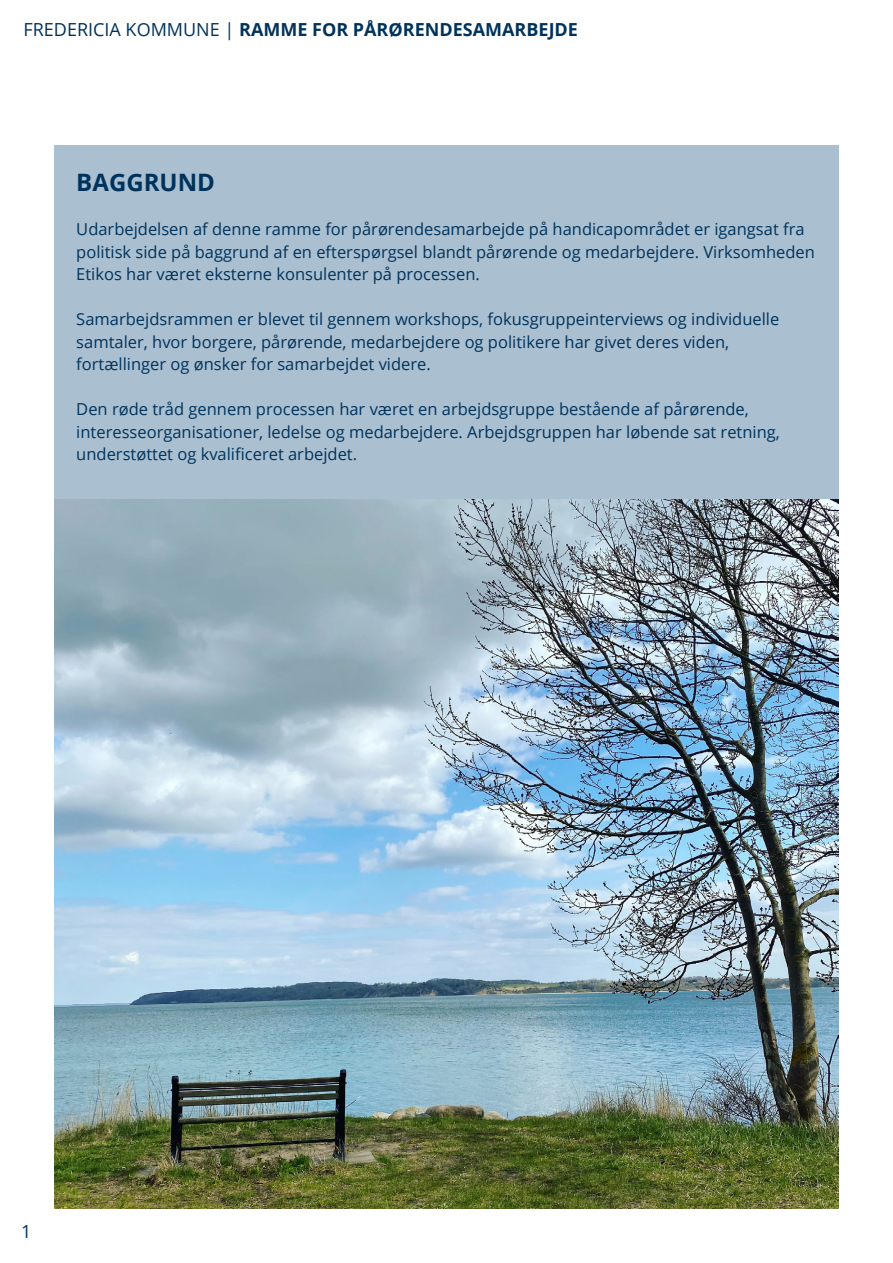
<style>
.page{position:relative;width:893px;height:1263px;background:#fff}
.page>*{position:absolute;margin:0;border:0;box-sizing:border-box;transform-origin:0 0}
.t1{font:700 24px "Open Sans";color:#00335c}
.t2{font:700 18px "Open Sans";color:#00335c}
.t3{font:18px "Open Sans";color:#00335c}
.t4{font:16.5px/22.5px "Open Sans";color:#00335c}
.s1{font-weight:400}
</style>
<div class="page">
<div style="left:54px;top:146px;width:785px;height:354px;background:#aabfd0"></div>
<img style="left:54px;top:500px;width:785px;height:709px">
<p class="t2" style="left:23px;top:17px;width:556px"><span class="s1">FREDERICIA KOMMUNE |</span> RAMME FOR PÅRØRENDESAMARBEJDE</p>
<p class="t1" style="left:76px;top:165px;width:140px">BAGGRUND</p>
<p class="t4" style="left:76px;top:217px;width:740px">Udarbejdelsen af denne ramme for pårørendesamarbejde på handicapområdet er igangsat fra politisk side på baggrund af en efterspørgsel blandt pårørende og medarbejdere. Virksomheden<br>Etikos har været eksterne konsulenter på processen.</p>
<p class="t4" style="left:76px;top:307px;width:705px">Samarbejdsrammen er blevet til gennem workshops, fokusgruppeinterviews og individuelle samtaler, hvor borgere, pårørende, medarbejdere og politikere har givet deres viden, fortællinger og ønsker for samarbejdet videre.</p>
<p class="t4" style="left:76px;top:397px;width:705px">Den røde tråd gennem processen har været en arbejdsgruppe bestående af pårørende, interesseorganisationer, ledelse og medarbejdere. Arbejdsgruppen har løbende sat retning, understøttet og kvalificeret arbejdet.</p>
<p class="t3" style="left:21px;top:1219px;width:12px">1</p>
</div>
